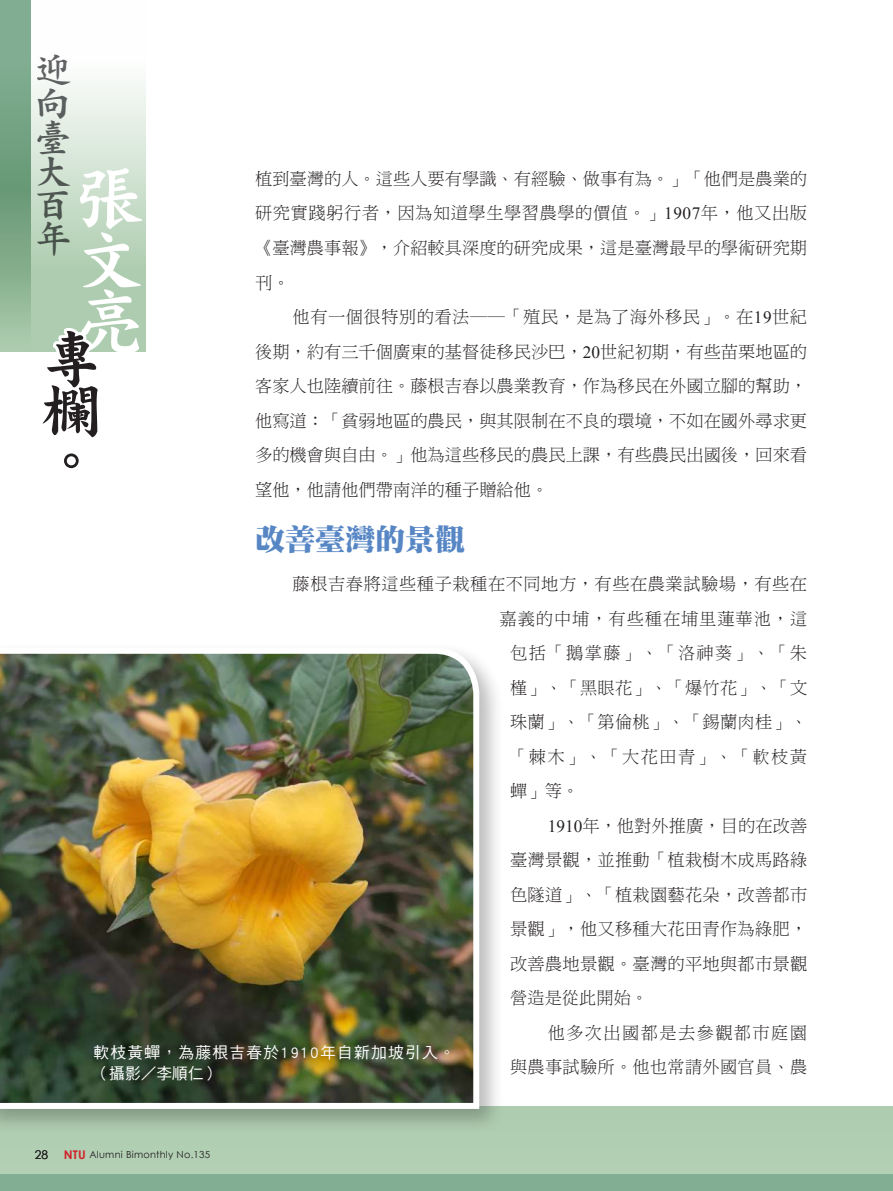
<style>
.page{position:relative;width:893px;height:1191px;background:#fff}
.page>*{position:absolute;margin:0;border:0;box-sizing:border-box;transform-origin:0 0}
.t1{font:72px/61.2px "DF Kai Shu Std W9";color:#fff;text-align:justify}
.t2{font:60px/51px "DF Kai Shu Std W9";color:#231f20;text-align:justify}
.t3{font:37.5px/33.8px "DF Kai Shu Std W7";color:#636366;text-align:justify}
.t4{font:30px "DF Ming Std W12";color:#5786c5}
.t5{font:17.25px/34.5px "DF Ming Std W3";letter-spacing:.015em;color:#231f20;text-align:justify}
.t6{font:17.25px "DF Ming Std W3";letter-spacing:.08em;color:#231f20}
.t7{font:17.25px "DF Ming Std W3";letter-spacing:.05em;color:#231f20}
.t8{font:15.75px/21px "DF Hei Std W5";letter-spacing:.08em;color:#fff}
.t9{font:12px "Century Gothic";color:#231f20}
.t10{font:9.75px "Century Gothic";letter-spacing:.025em;color:#231f20}
.s1{font-family:"Times New Roman"}
.s2{font-weight:700;font-size:12px;color:#d1232a}
</style>
<div class="page">
<div style="left:0;top:1106px;width:893px;height:83px;background:#aecdb0"></div>
<div style="left:0;top:1174px;width:893px;height:17px;background:#82af93"></div>
<div style="left:0;top:0;width:145px;height:352px;background:linear-gradient(to bottom,#fff,#9fc4a2)"></div>
<svg style="left:30px;top:325px;width:92px;height:27px"></svg>
<svg style="left:0;top:0;width:31px;height:350px;background:#7fab8b"></svg>
<div style="left:0;top:642px;width:505px;height:492px;background:#231f20;opacity:.3"></div>
<img style="left:0;top:645px;width:482px;height:467px">
<h3 class="t3" style="left:35px;top:52px;width:38px">迎向臺大百年</h3>
<h1 class="t1" style="left:73px;top:167px;width:71px">張文亮</h1>
<p class="t5" style="left:255px;top:161px;width:553px">植到臺灣的人。這些人要有學識、有經驗、做事有為。」「他們是農業的研究實踐躬行者，因為知道學生學習農學的價值。」<span class="s1">1907</span>年，他又出版《臺灣農事報》，介紹較具深度的研究成果，這是臺灣最早的學術研究期刊。</p>
<p class="t5" style="left:255px;top:299px;width:554px;text-indent:38px">他有一個很特別的看法――「殖民，是為了海外移民」。在<span class="s1">19</span>世紀後期，約有三千個廣東的基督徒移民沙巴，<span class="s1">20</span>世紀初期，有些苗栗地區的客家人也陸續前往。藤根吉春以農業教育，作為移民在外國立腳的幫助，他寫道：「貧弱地區的農民，與其限制在不良的環境，不如在國外尋求更多的機會與自由。」他為這些移民的農民上課，有些農民出國後，回來看望他，他請他們帶南洋的種子贈給他。</p>
<h3 class="t4" style="left:255px;top:522px;width:211px">改善臺灣的景觀</h3>
<p class="t5" style="left:293px;top:566px;width:516px">藤根吉春將這些種子栽種在不同地方，有些在農業試驗場，有些在</p>
<p class="t7" style="left:500px;top:609px;width:309px">嘉義的中埔，有些種在埔里蓮華池，這</p>
<p class="t5" style="left:510px;top:635px;width:298px">包括「鵝掌藤」、「洛神葵」、「朱</p>
<p class="t5" style="left:510px;top:670px;width:299px">槿」、「黑眼花」、「爆竹花」、「文</p>
<p class="t5" style="left:510px;top:704px;width:299px">珠蘭」、「第倫桃」、「錫蘭肉桂」、</p>
<p class="t6" style="left:510px;top:747px;width:298px">「棘木」、「大花田青」、「軟枝黃</p>
<p class="t5" style="left:510px;top:773px;width:70px">蟬」等。</p>
<p class="t5" style="left:548px;top:808px;width:261px"><span class="s1">1910</span>年，他對外推廣，目的在改善</p>
<p class="t5" style="left:510px;top:842px;width:299px">臺灣景觀，並推動「植栽樹木成馬路綠</p>
<p class="t5" style="left:510px;top:877px;width:299px">色隧道」、「植栽園藝花朵，改善都市</p>
<p class="t5" style="left:510px;top:911px;width:299px">景觀」，他又移種大花田青作為綠肥，</p>
<p class="t5" style="left:510px;top:946px;width:299px">改善農地景觀。臺灣的平地與都市景觀</p>
<p class="t5" style="left:510px;top:980px;width:139px">營造是從此開始。</p>
<p class="t6" style="left:548px;top:1023px;width:261px">他多次出國都是去參觀都市庭園</p>
<p class="t5" style="left:510px;top:1049px;width:299px">與農事試驗所。他也常請外國官員、農</p>
<h2 class="t2" style="left:41px;top:332px;width:58px">專欄。</h2>
<p class="t8" style="left:94px;top:1041px;width:363px">軟枝黃蟬，為藤根吉春於1910年自新加坡引入。（攝影／李順仁）</p>
<p class="t9" style="left:35px;top:1147px;width:15px">28</p>
<p class="t10" style="left:64px;top:1148px;width:148px"><span class="s2">NTU</span> Alumni Bimonthly No.135</p>
</div>
